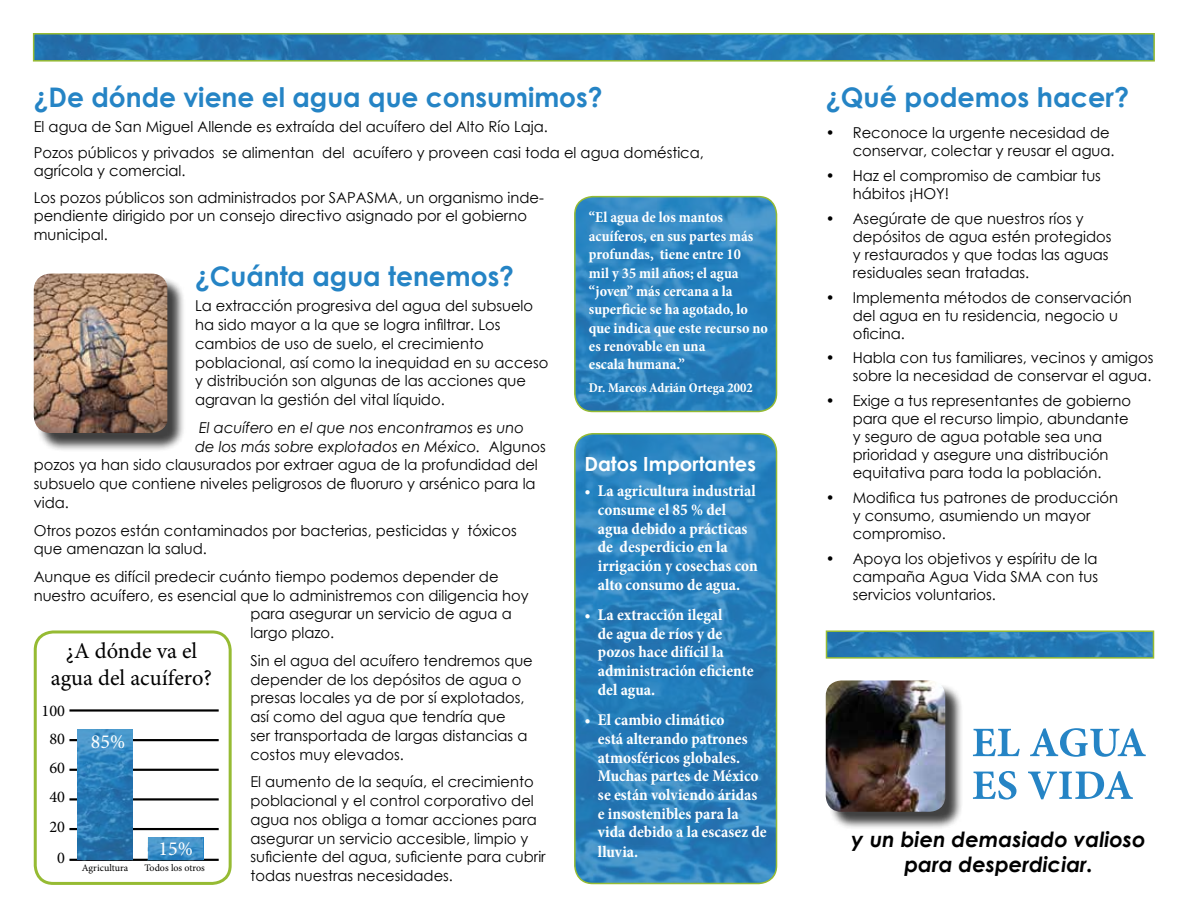
<style>
.page{position:relative;width:1188px;height:918px;background:#fff}
.page>*{position:absolute;margin:0;border:0;box-sizing:border-box;transform-origin:0 0}
.t1{font:700 27px "Century Gothic";color:#2584c5}
.t2{font:22.5px/27px "Minion Pro";letter-spacing:-.005em;color:#000;text-align:center}
.t3{font:italic 700 21px/25.2px "Century Gothic";color:#000;text-align:center}
.t4{font:19.95px "Minion Pro";color:#fff}
.t5{font:700 19.5px "Century Gothic";color:#fff}
.t6{font:700 condensed 16.5px/18.8px "Minion Pro";color:#fff}
.t7{font:16.35px/29.4px "Minion Pro";color:#000;text-align:right}
.t8{font:700 condensed 15.3px/18.3px "Minion Pro";color:#fff}
.t9{font:15px/18.8px "Century Gothic";color:#000}
.t10{font:italic 15px "Century Gothic";color:#000}
.t11{font:700 condensed 13.5px "Minion Pro";color:#fff}
.t12{font:10.05px "Minion Pro";color:#000}
.s1{font-style:normal}
</style>
<div class="page">
<img style="left:575px;top:197px;width:202px;height:214px">
<div style="left:574px;top:196px;width:203px;height:216px;border:2px solid #96bb33;border-radius:18px"></div>
<img style="left:575px;top:434px;width:202px;height:450px">
<div style="left:574px;top:433px;width:203px;height:451px;border:2px solid #96bb33;border-radius:18px"></div>
<div style="left:36px;top:276px;width:150px;height:176px;background:#000;opacity:.75"></div>
<img style="left:34px;top:274px;width:133px;height:159px">
<div style="left:34px;top:630px;width:198px;height:255px;border:3px solid #96bb33;border-radius:18px"></div>
<hr style="left:69px;top:709px;width:150px;height:3px;background:#000">
<hr style="left:69px;top:739px;width:150px;height:2px;background:#000">
<hr style="left:69px;top:769px;width:150px;height:2px;background:#000">
<hr style="left:69px;top:798px;width:150px;height:3px;background:#000">
<hr style="left:69px;top:828px;width:150px;height:2px;background:#000">
<hr style="left:69px;top:859px;width:150px;height:2px;background:#000">
<img style="left:147px;top:837px;width:56px;height:23px">
<img style="left:78px;top:729px;width:55px;height:131px">
<img style="left:36px;top:36px;width:1116px;height:23px">
<div style="left:33px;top:33px;width:1122px;height:29px;border:2px solid #96bb33"></div>
<div style="left:828px;top:683px;width:136px;height:148px;background:#000;opacity:.75"></div>
<img style="left:826px;top:680px;width:119px;height:132px">
<svg style="left:973px;top:771px;width:160px;height:29px"></svg>
<svg style="left:973px;top:728px;width:173px;height:29px"></svg>
<img style="left:829px;top:633px;width:322px;height:23px">
<div style="left:826px;top:630px;width:328px;height:29px;border:2px solid #96bb33"></div>
<h1 class="t1" style="left:34px;top:76px;width:570px">¿De dónde viene el agua que consumimos?</h1>
<p class="t9" style="left:34px;top:112px;width:672px;line-height:26.8px">El agua de San Miguel Allende es extraída del acuífero del Alto Río Laja.<br>Pozos públicos y privados se alimentan del acuífero y proveen casi toda el agua doméstica,</p>
<p class="t9" style="left:34px;top:157px;width:512px;line-height:26.8px">agrícola y comercial.<br>Los pozos públicos son administrados por SAPASMA, un organismo inde-</p>
<p class="t9" style="left:34px;top:206px;width:495px">pendiente dirigido por un consejo directivo asignado por el gobierno municipal.</p>
<h1 class="t1" style="left:195px;top:256px;width:321px">¿Cuánta agua tenemos?</h1>
<p class="t9" style="left:195px;top:296px;width:355px">La extracción progresiva del agua del subsuelo ha sido mayor a la que se logra infiltrar. Los cambios de uso de suelo, el crecimiento poblacional, así como la inequidad en su acceso y distribución son algunas de las acciones que agravan la gestión del vital líquido.</p>
<p class="t10" style="left:199px;top:417px;width:326px">El acuífero en el que nos encontramos es uno</p>
<p class="t10" style="left:195px;top:436px;width:352px">de los más sobre explotados en México. <span class="s1">Algunos</span></p>
<p class="t9" style="left:34px;top:455px;width:506px">pozos ya han sido clausurados por extraer agua de la profundidad del</p>
<p class="t9" style="left:34px;top:474px;width:503px">subsuelo que contiene niveles peligrosos de fluoruro y arsénico para la</p>
<p class="t9" style="left:34px;top:493px;width:37px">vida.</p>
<p class="t9" style="left:34px;top:521px;width:485px">Otros pozos están contaminados por bacterias, pesticidas y tóxicos que amenazan la salud.</p>
<p class="t9" style="left:34px;top:567px;width:466px">Aunque es difícil predecir cuánto tiempo podemos depender de</p>
<p class="t9" style="left:34px;top:586px;width:497px">nuestro acuífero, es esencial que lo administremos con diligencia hoy</p>
<p class="t9" style="left:250px;top:604px;width:263px">para asegurar un servicio de agua a</p>
<p class="t9" style="left:250px;top:623px;width:85px">largo plazo.</p>
<p class="t9" style="left:250px;top:651px;width:284px">Sin el agua del acuífero tendremos que depender de los depósitos de agua o presas locales ya de por sí explotados, así como del agua que tendría que<br>ser transportada de largas distancias a costos muy elevados.</p>
<p class="t9" style="left:250px;top:772px;width:297px">El aumento de la sequía, el crecimiento poblacional y el control corporativo del agua nos obliga a tomar acciones para asegurar un servicio accesible, limpio y suficiente del agua, suficiente para cubrir todas nuestras necesidades.</p>
<p class="t8" style="left:589px;top:208px;width:181px">“El agua de los mantos acuíferos, en sus partes más profundas, tiene entre 10<br>mil y 35 mil años; el agua “joven” más cercana a la superficie se ha agotado, lo que indica que este recurso no es renovable en una<br>escala humana.”</p>
<p class="t11" style="left:589px;top:379px;width:165px">Dr. Marcos Adrián Ortega 2002</p>
<h3 class="t5" style="left:584px;top:449px;width:173px">Datos Importantes</h3>
<p class="t6" style="left:598px;top:481px;width:161px;text-indent:-13px">• La agricultura industrial consume el 85 % del agua debido a prácticas de desperdicio en la irrigación y cosechas con alto consumo de agua.</p>
<p class="t6" style="left:598px;top:605px;width:157px;text-indent:-13px">• La extracción ilegal<br>de agua de ríos y de pozos hace difícil la administración eficiente del agua.</p>
<p class="t6" style="left:598px;top:710px;width:170px;text-indent:-13px">• El cambio climático<br>está alterando patrones atmosféricos globales.<br>Muchas partes de México se están volviendo áridas e insostenibles para la vida debido a la escasez de lluvia.</p>
<h2 class="t2" style="left:51px;top:638px;width:163px">¿A dónde va el agua del acuífero?</h2>
<p class="t7" style="left:42px;top:696px;width:25px">100<br>80<br>60<br>40<br>20<br>0</p>
<h3 class="t4" style="left:91px;top:729px;width:36px">85%</h3>
<h3 class="t4" style="left:159px;top:835px;width:36px">15%</h3>
<p class="t12" style="left:82px;top:861px;width:48px">Agricultura</p>
<p class="t12" style="left:144px;top:861px;width:62px">Todos los otros</p>
<h1 class="t1" style="left:826px;top:76px;width:305px">¿Qué podemos hacer?</h1>
<p class="t9" style="left:853px;top:124px;width:263px;line-height:18px;text-indent:-27px">• Reconoce la urgente necesidad de conservar, colectar y reusar el agua.</p>
<p class="t9" style="left:853px;top:166px;width:250px;line-height:18px;text-indent:-27px">• Haz el compromiso de cambiar tus hábitos ¡HOY!</p>
<p class="t9" style="left:853px;top:209px;width:260px;line-height:18px;text-indent:-27px">• Asegúrate de que nuestros ríos y depósitos de agua estén protegidos y restaurados y que todas las aguas residuales sean tratadas.</p>
<p class="t9" style="left:853px;top:288px;width:281px;line-height:18px;text-indent:-27px">• Implementa métodos de conservación del agua en tu residencia, negocio u oficina.</p>
<p class="t9" style="left:826px;top:349px;width:329px;line-height:18px;text-align:right">• Habla con tus familiares, vecinos y amigos sobre la necesidad de conservar el agua.</p>
<p class="t9" style="left:853px;top:391px;width:280px;line-height:18px;text-indent:-27px">• Exige a tus representantes de gobierno para que el recurso limpio, abundante y seguro de agua potable sea una prioridad y asegure una distribución equitativa para toda la población.</p>
<p class="t9" style="left:853px;top:488px;width:267px;line-height:18px;text-indent:-27px">• Modifica tus patrones de producción y consumo, asumiendo un mayor compromiso.</p>
<p class="t9" style="left:853px;top:549px;width:247px;text-align:justify;text-indent:-27px">• Apoya los objetivos y espíritu de la campaña Agua Vida SMA con tus servicios voluntarios.</p>
<h3 class="t3" style="left:852px;top:826px;width:295px">y un bien demasiado valioso para desperdiciar.</h3>
</div>
